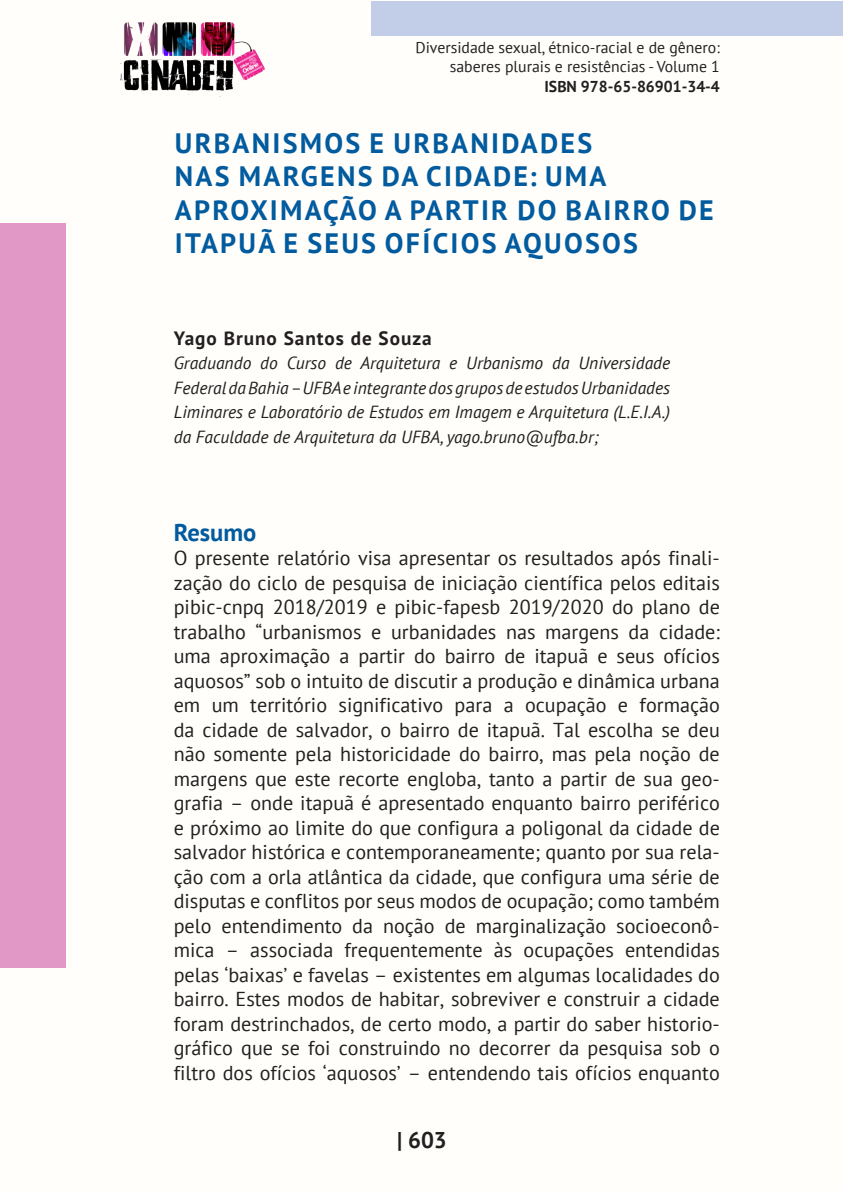
<style>
.page{position:relative;width:844px;height:1191px;background:#fff}
.page>*{position:absolute;margin:0;border:0;box-sizing:border-box;transform-origin:0 0}
._0_TÍTULO{font:700 28px/33.6px "PT Sans";letter-spacing:.08em;color:#015b9e}
._3_RESUMO{font:700 24.5px "PT Sans";color:#015b9e}
.t1{font:700 22.75px "PT Sans";color:#231f20}
._4_CORPO_RESUMO{font:20.12px/24.5px "PT Sans";color:#231f20;text-align:justify}
._1_AUTOR{font:700 19.25px "PT Sans";letter-spacing:.05em;color:#231f20}
._2_TITULAÇÃO{font:italic 17.5px/24.5px "PT Sans";color:#231f20;text-align:justify}
.t2{font:15.75px/18.9px "PT Sans";color:#231f20;text-align:right}
.t3{font:700 15.75px "PT Sans";color:#231f20}
</style>
<div class="page">
<div style="left:0;top:0;width:843px;height:1191px;background:#fffefa"></div>
<div style="left:371px;top:1px;width:471px;height:35px;background:#c2cde7"></div>
<div style="left:0;top:223px;width:65px;height:744px;background:#e198c7"></div>
<img style="left:120px;top:22px;width:144px;height:75px">
<p class="t2" style="left:415px;top:38px;width:306px">Diversidade sexual, étnico-racial e de gênero: saberes plurais e resistências - Volume 1</p>
<p class="t3" style="left:544px;top:76px;width:177px">ISBN 978-65-86901-34-4</p>
<p class="_0_TÍTULO" style="left:175px;top:125px;width:540px">URBANISMOS E URBANIDADES<br>NAS MARGENS DA CIDADE: UMA<br>APROXIMAÇÃO A PARTIR DO BAIRRO DE<br>ITAPUÃ E SEUS OFÍCIOS AQUOSOS</p>
<p class="_1_AUTOR" style="left:174px;top:325px;width:259px">Yago Bruno Santos de Souza</p>
<p class="_2_TITULAÇÃO" style="left:174px;top:350px;width:498px">Graduando do Curso de Arquitetura e Urbanismo da Universidade Federal da Bahia – UFBA e integrante dos grupos de estudos Urbanidades Liminares e Laboratório de Estudos em Imagem e Arquitetura (L.E.I.A.) da Faculdade de Arquitetura da UFBA, yago.bruno@ufba.br;</p>
<p class="_3_RESUMO" style="left:174px;top:516px;width:84px">Resumo</p>
<p class="_4_CORPO_RESUMO" style="left:174px;top:545px;width:547px">O presente relatório visa apresentar os resultados após finali&shy;zação do ciclo de pesquisa de iniciação científica pelos editais pibic-cnpq 2018/2019 e pibic-fapesb 2019/2020 do plano de trabalho “urbanismos e urbanidades nas margens da cidade: uma aproximação a partir do bairro de itapuã e seus ofícios aquosos” sob o intuito de discutir a produção e dinâmica urbana em um território significativo para a ocupação e formação da cidade de salvador, o bairro de itapuã. Tal escolha se deu não somente pela historicidade do bairro, mas pela noção de margens que este recorte engloba, tanto a partir de sua geo&shy;grafia – onde itapuã é apresentado enquanto bairro periférico e próximo ao limite do que configura a poligonal da cidade de salvador histórica e contemporaneamente; quanto por sua rela&shy;ção com a orla atlântica da cidade, que configura uma série de disputas e conflitos por seus modos de ocupação; como também pelo entendimento da noção de marginalização socioeconô&shy;mica – associada frequentemente às ocupações entendidas pelas ‘baixas’ e favelas – existentes em algumas localidades do bairro. Estes modos de habitar, sobreviver e construir a cidade foram destrinchados, de certo modo, a partir do saber historio&shy;gráfico que se foi construindo no decorrer da pesquisa sob o filtro dos ofícios ‘aquosos’ – entendendo tais ofícios enquanto</p>
<p class="t1" style="left:397px;top:1125px;width:51px">| 603</p>
</div>
